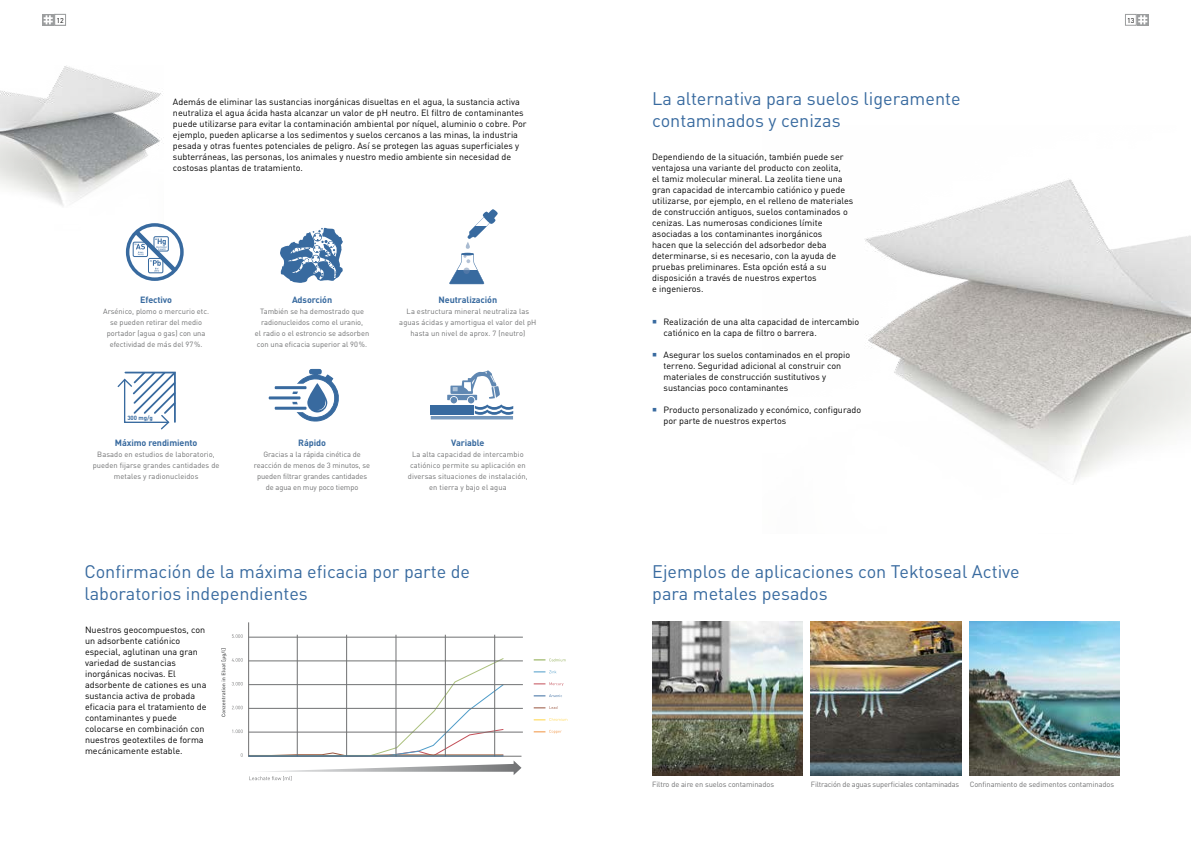
<style>
.page{position:relative;width:1191px;height:842px;background:#fff}
.page>*{position:absolute;margin:0;border:0;box-sizing:border-box;transform-origin:0 0}
.t1{font:18px/22px "DIN Pro";color:#386a9f}
.t2{font:9px/11px "DIN Pro";color:#000}
.t3{font:700 9px "DIN Pro";letter-spacing:-.01em;color:#386a9f}
.t4{font:7.5px/11px "DIN Pro";color:#707172;text-align:center}
.t5{font:7.5px "DIN Pro";letter-spacing:-.02em;color:#707172}
.t6{font:7px "DIN Pro";color:#000}
.t7{font:700 7px "DIN Pro";color:#000}
.t8{font:700 6px "DIN Pro";color:#386a9f}
</style>
<div class="page">
<img style="left:0;top:65px;width:163px;height:61px">
<img style="left:864px;top:179px;width:327px;height:115px">
<svg style="left:867px;top:294px;width:324px;height:188px"></svg>
<svg style="left:449px;top:209px;width:49px;height:75px"></svg>
<img style="left:969px;top:622px;width:150px;height:154px">
<svg style="left:534px;top:730px;width:27px;height:4px"></svg>
<svg style="left:534px;top:718px;width:33px;height:3px"></svg>
<svg style="left:534px;top:706px;width:23px;height:3px"></svg>
<svg style="left:534px;top:694px;width:28px;height:3px"></svg>
<svg style="left:534px;top:682px;width:29px;height:4px"></svg>
<svg style="left:534px;top:670px;width:22px;height:3px"></svg>
<svg style="left:534px;top:658px;width:31px;height:3px"></svg>
<svg style="left:232px;top:622px;width:290px;height:158px"></svg>
<hr style="left:249px;top:732px;width:274px;height:1px;background:#707172">
<hr style="left:249px;top:708px;width:274px;height:1px;background:#707172">
<hr style="left:249px;top:684px;width:274px;height:1px;background:#707172">
<hr style="left:249px;top:661px;width:274px;height:1px;background:#707172">
<hr style="left:249px;top:637px;width:274px;height:1px;background:#707172">
<hr style="left:297px;top:635px;width:1px;height:121px;background:#707172">
<hr style="left:346px;top:635px;width:1px;height:121px;background:#707172">
<hr style="left:396px;top:635px;width:1px;height:121px;background:#707172">
<hr style="left:445px;top:635px;width:1px;height:121px;background:#707172">
<hr style="left:494px;top:635px;width:1px;height:121px;background:#707172">
<hr style="left:249px;top:755px;width:254px;height:1px;background:#386a9f">
<svg style="left:221px;top:648px;width:5px;height:69px"></svg>
<img style="left:811px;top:622px;width:150px;height:154px">
<img style="left:652px;top:622px;width:150px;height:154px">
<svg style="left:43px;top:14px;width:11px;height:12px"></svg>
<svg style="left:44px;top:15px;width:9px;height:9px"></svg>
<div style="left:54px;top:14px;width:12px;height:12px;border:1px solid #9c9e9f"></div>
<svg style="left:1137px;top:14px;width:11px;height:12px"></svg>
<svg style="left:1138px;top:15px;width:9px;height:9px"></svg>
<div style="left:1125px;top:14px;width:11px;height:12px;border:1px solid #9c9e9f"></div>
<svg style="left:280px;top:228px;width:63px;height:55px"></svg>
<div style="left:126px;top:223px;width:58px;height:58px;border:3px solid #386a9f;border-radius:50%"></div>
<svg style="left:0;top:126px;width:181px;height:151px"></svg>
<svg style="left:117px;top:371px;width:59px;height:59px"></svg>
<div style="left:431px;top:406px;width:43px;height:9px;background:#386a9f"></div>
<hr style="left:431px;top:419px;width:82px;height:1px;background:#386a9f">
<hr style="left:431px;top:416px;width:82px;height:2px;background:#386a9f">
<svg style="left:447px;top:370px;width:66px;height:45px"></svg>
<div style="left:273px;top:385px;width:35px;height:5px;background:#386a9f;border-radius:2px"></div>
<div style="left:272px;top:384px;width:37px;height:8px;border:2px solid #fff;border-radius:2px"></div>
<div style="left:273px;top:405px;width:35px;height:6px;background:#386a9f;border-radius:2px"></div>
<div style="left:272px;top:404px;width:37px;height:8px;border:2px solid #fff;border-radius:2px"></div>
<div style="left:267px;top:395px;width:35px;height:6px;background:#386a9f;border-radius:2px"></div>
<div style="left:266px;top:394px;width:37px;height:8px;border:2px solid #fff;border-radius:2px"></div>
<svg style="left:291px;top:368px;width:48px;height:54px"></svg>
<p class="t6" style="left:56px;top:15px;width:9px">12</p>
<p class="t6" style="left:1127px;top:15px;width:9px">13</p>
<p class="t7" style="left:60px;top:15px;width:5px">0</p>
<p class="t2" style="left:173px;top:96px;width:355px">Además de eliminar las sustancias inorgánicas disueltas en el agua, la sustancia activa neutraliza el agua ácida hasta alcanzar un valor de pH neutro. El filtro de contaminantes puede utilizarse para evitar la contaminación ambiental por níquel, aluminio o cobre. Por ejemplo, pueden aplicarse a los sedimentos y suelos cercanos a las minas, la industria pesada y otras fuentes potenciales de peligro. Así se protegen las aguas superficiales y subterráneas, las personas, los animales y nuestro medio ambiente sin necesidad de costosas plantas de tratamiento.</p>
<p class="t3" style="left:140px;top:293px;width:33px">Efectivo</p>
<p class="t4" style="left:103px;top:305px;width:107px">Arsénico, plomo o mercurio etc. se pueden retirar del medio portador (agua o gas) con una efectividad de más del 97%.</p>
<p class="t8" style="left:127px;top:413px;width:27px">300 mg/g</p>
<p class="t3" style="left:292px;top:293px;width:42px">Adsorción</p>
<p class="t3" style="left:438px;top:293px;width:60px">Neutralización</p>
<p class="t4" style="left:255px;top:305px;width:116px">También se ha demostrado que radionucleidos como el uranio,<br>el radio o el estroncio se adsorben con una eficacia superior al 90%.</p>
<p class="t4" style="left:399px;top:305px;width:139px">La estructura mineral neutraliza las aguas ácidas y amortigua el valor del pH hasta un nivel de aprox. 7 (neutro)</p>
<p class="t3" style="left:115px;top:436px;width:84px">Máximo rendimiento</p>
<p class="t3" style="left:298px;top:436px;width:29px">Rápido</p>
<p class="t4" style="left:93px;top:448px;width:128px">Basado en estudios de laboratorio, pueden fijarse grandes cantidades de metales y radionucleidos</p>
<p class="t4" style="left:254px;top:448px;width:118px">Gracias a la rápida cinética de reacción de menos de 3 minutos, se pueden filtrar grandes cantidades de agua en muy poco tiempo</p>
<p class="t3" style="left:451px;top:436px;width:35px">Variable</p>
<p class="t4" style="left:408px;top:448px;width:121px">La alta capacidad de intercambio catiónico permite su aplicación en diversas situaciones de instalación, en tierra y bajo el agua</p>
<h1 class="t1" style="left:84px;top:559px;width:387px">Confirmación de la máxima eficacia por parte de laboratorios independientes</h1>
<p class="t2" style="left:85px;top:624px;width:123px">Nuestros geocompuestos, con un adsorbente catiónico especial, aglutinan una gran variedad de sustancias inorgánicas nocivas. El adsorbente de cationes es una sustancia activa de probada eficacia para el tratamiento de contaminantes y puede colocarse en combinación con nuestros geotextiles de forma mecánicamente estable.</p>
<h1 class="t1" style="left:652px;top:86px;width:310px">La alternativa para suelos ligeramente contaminados y cenizas</h1>
<p class="t2" style="left:652px;top:151px;width:203px">Dependiendo de la situación, también puede ser ventajosa una variante del producto con zeolita,<br>el tamiz molecular mineral. La zeolita tiene una gran capacidad de intercambio catiónico y puede utilizarse, por ejemplo, en el relleno de materiales de construcción antiguos, suelos contaminados o cenizas. Las numerosas condiciones límite asociadas a los contaminantes inorgánicos<br>hacen que la selección del adsorbedor deba determinarse, si es necesario, con la ayuda de pruebas preliminares. Esta opción está a su disposición a través de nuestros expertos<br>e ingenieros.</p>
<p class="t2" style="left:663px;top:316px;width:197px">Realización de una alta capacidad de intercambio catiónico en la capa de filtro o barrera.</p>
<p class="t2" style="left:663px;top:349px;width:188px">Asegurar los suelos contaminados en el propio terreno. Seguridad adicional al construir con materiales de construcción sustitutivos y sustancias poco contaminantes</p>
<p class="t2" style="left:663px;top:404px;width:199px">Producto personalizado y económico, configurado por parte de nuestros expertos</p>
<h1 class="t1" style="left:652px;top:559px;width:369px">Ejemplos de aplicaciones con Tektoseal Active para metales pesados</h1>
<p class="t4" style="left:652px;top:778px;width:123px">Filtro de aire en suelos contaminados</p>
<p class="t5" style="left:811px;top:778px;width:150px">Filtración de aguas superficiales contaminadas</p>
<p class="t4" style="left:969px;top:778px;width:146px">Confinamiento de sedimentos contaminados</p>
</div>
